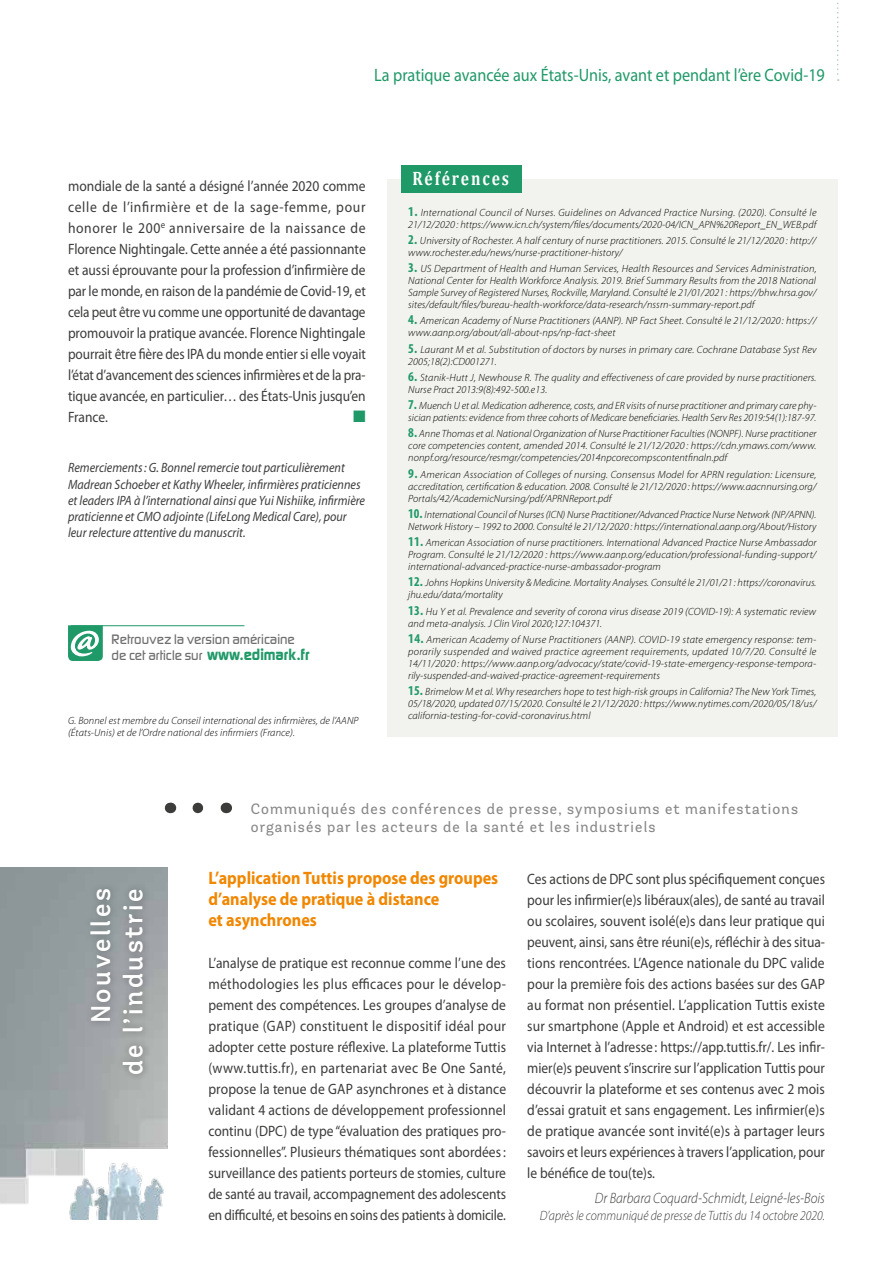
<style>
.page{position:relative;width:893px;height:1263px;background:#fff}
.page>*{position:absolute;margin:0;border:0;box-sizing:border-box;transform-origin:0 0}
.t1{font:500 27px/32.4px "Andes Neue";letter-spacing:.1em;color:#fff;text-align:right}
.t2{font:700 19.5px "Cambria";letter-spacing:.125em;color:#fff;scale:.8 1}
.t3{font:700 18px/21px "Myriad Pro";color:#f18700;scale:.9 1}
.t4{font:18px "Myriad Pro";color:#209968;scale:.9 1}
.t5{font:16.5px "Zapf Dingbats Std";color:#209968}
.t6{font:15px/21px "Myriad Pro";letter-spacing:-.005em;color:#3c3c3b;text-align:justify;scale:.9 1}
.t7{font:15px/18px "Andes Neue";letter-spacing:.08em;color:#878787}
.t8{font:italic 300 15px "Myriad Pro";color:#3c3c3b;scale:.9 1}
.t9{font:500 14.25px/16.5px "Digital Sans EFCE";color:#706f6f}
.t10{font:italic 13.5px/16.2px "Myriad Pro";color:#3c3c3b;scale:.9 1}
.t11{font:italic 300 13.5px "Myriad Pro";color:#3c3c3b;scale:.9 1}
.t12{font:italic 300 10.5px/12px "Myriad Pro";letter-spacing:.01em;color:#000}
.s1{font-weight:700;font-size:16.5px;color:#209968}
.s2{font-weight:700;font-style:normal;font-stretch:condensed;font-size:13.5px;color:#209968}
</style>
<div class="page">
<svg style="left:837px;top:2px;width:2px;height:79px"></svg>
<svg style="left:192px;top:803px;width:6px;height:10px"></svg>
<img style="left:0;top:867px;width:168px;height:352px">
<div style="left:83px;top:882px;width:68px;height:200px;background:#3c3c3b;opacity:.5"></div>
<div style="left:387px;top:179px;width:451px;height:557px;background:#f2f3ee"></div>
<div style="left:402px;top:165px;width:120px;height:28px;background:#209968"></div>
<hr style="left:71px;top:625px;width:173px;height:1px;background:#209968">
<svg style="left:68px;top:625px;width:35px;height:36px"></svg>
<h3 class="t4" style="left:374px;top:65px;width:502px">La pratique avancée aux États-Unis, avant et pendant l’ère Covid-19</h3>
<p class="t6" style="left:68px;top:176px;width:332px">mondiale de la santé a désigné l’année 2020 comme celle de l’infirmière et de la sage-femme, pour honorer le 200<sup>e</sup> anniversaire de la naissance de Florence Nightingale. Cette année a été passionnante et aussi éprouvante pour la profession d’infirmière de par le monde, en raison de la pandémie de Covid-19, et cela peut être vu comme une opportunité de davantage promouvoir la pratique avancée. Florence Nightingale pourrait être fière des IPA du monde entier si elle voyait l’état d’avancement des sciences infirmières et de la pra&shy;tique avancée, en particulier… des États-Unis jusqu’en France.</p>
<h3 class="t5" style="left:353px;top:408px;width:14px">■</h3>
<p class="t10" style="left:68px;top:460px;width:332px">Remerciements: G. Bonnel remercie tout particulièrement Madrean Schoeber et Kathy Wheeler, infirmières praticiennes et leaders IPA à l’international ainsi que Yui Nishiike, infirmière praticienne et CMO adjointe (LifeLong Medical Care), pour leur relecture attentive du manuscrit.</p>
<h3 class="t9" style="left:112px;top:630px;width:199px">Retrouvez la version américaine de cet article sur <span class="s1">www.edimark.fr</span></h3>
<p class="t12" style="left:68px;top:715px;width:292px">G. Bonnel est membre du Conseil international des infirmières, de l’AANP (États-Unis) et de l’Ordre national des infirmiers (France).</p>
<h2 class="t2" style="left:412px;top:166px;width:122px">Références</h2>
<p class="t12" style="left:408px;top:206px;width:410px"><span class="s2">1.</span> International Council of Nurses. Guidelines on Advanced Practice Nursing. (2020). Consulté le<br>21/12/2020 : https://www.icn.ch/system/files/documents/2020-04/ICN_APN%20Report_EN_WEB.pdf</p>
<p class="t12" style="left:408px;top:235px;width:410px"><span class="s2">2.</span> University of Rochester. A half century of nurse practitioners. 2015. Consulté le 21/12/2020 : http:// www.rochester.edu/news/nurse-practitioner-history/</p>
<p class="t12" style="left:408px;top:263px;width:410px;text-align:justify"><span class="s2">3.</span> US Department of Health and Human Services, Health Resources and Services Administration, National Center for Health Workforce Analysis. 2019. Brief Summary Results from the 2018 National Sample Survey of Registered Nurses, Rockville, Maryland. Consulté le 21/01/2021 : https://bhw.hrsa.gov/ sites/default/files/bureau-health-workforce/data-research/nssrn-summary-report.pdf</p>
<p class="t12" style="left:408px;top:315px;width:410px"><span class="s2">4.</span> American Academy of Nurse Practitioners (AANP). NP Fact Sheet. Consulté le 21/12/2020: https:// www.aanp.org/about/all-about-nps/np-fact-sheet</p>
<p class="t12" style="left:408px;top:343px;width:410px"><span class="s2">5.</span> Laurant M et al. Substitution of doctors by nurses in primary care. Cochrane Database Syst Rev<br>2005;18(2):CD001271.</p>
<p class="t12" style="left:408px;top:372px;width:410px"><span class="s2">6.</span> Stanik-Hutt J, Newhouse R. The quality and effectiveness of care provided by nurse practitioners.<br>Nurse Pract 2013:9(8):492-500.e13.</p>
<p class="t12" style="left:408px;top:400px;width:410px"><span class="s2">7.</span> Muench U et al. Medication adherence, costs, and ER visits of nurse practitioner and primary care phy&shy;sician patients: evidence from three cohorts of Medicare beneficiaries. Health Serv Res 2019:54(1):187-97.</p>
<p class="t12" style="left:408px;top:428px;width:410px;text-align:justify"><span class="s2">8.</span> Anne Thomas et al. National Organization of Nurse Practitioner Faculties (NONPF). Nurse practitioner core competencies content, amended 2014. Consulté le 21/12/2020 : https://cdn.ymaws.com/www. nonpf.org/resource/resmgr/competencies/2014npcorecompscontentfinaln.pdf</p>
<p class="t12" style="left:408px;top:468px;width:410px;text-align:justify"><span class="s2">9.</span> American Association of Colleges of nursing. Consensus Model for APRN regulation: Licensure, accreditation, certification &amp; education. 2008. Consulté le 21/12/2020 : https://www.aacnnursing.org/ Portals/42/AcademicNursing/pdf/APRNReport.pdf</p>
<p class="t12" style="left:408px;top:509px;width:410px"><span class="s2">10.</span> International Council of Nurses (ICN) Nurse Practitioner/Advanced Practice Nurse Network (NP/APNN).<br>Network History – 1992 to 2000. Consulté le 21/12/2020 : https://international.aanp.org/About/History</p>
<p class="t12" style="left:408px;top:537px;width:410px;text-align:justify"><span class="s2">11.</span> American Association of nurse practitioners. International Advanced Practice Nurse Ambassador Program. Consulté le 21/12/2020 : https://www.aanp.org/education/professional-funding-support/ international-advanced-practice-nurse-ambassador-program</p>
<p class="t12" style="left:408px;top:577px;width:410px"><span class="s2">12.</span> Johns Hopkins University &amp; Medicine. Mortality Analyses. Consulté le 21/01/21 : https://coronavirus. jhu.edu/data/mortality</p>
<p class="t12" style="left:408px;top:605px;width:409px"><span class="s2">13.</span> Hu Y et al. Prevalence and severity of corona virus disease 2019 (COVID-19): A systematic review and meta-analysis. J Clin Virol 2020;127:104371.</p>
<p class="t12" style="left:408px;top:634px;width:410px;text-align:justify"><span class="s2">14.</span> American Academy of Nurse Practitioners (AANP). COVID-19 state emergency response: tem&shy;porarily suspended and waived practice agreement requirements, updated 10/7/20. Consulté le 14/11/2020 : https://www.aanp.org/advocacy/state/covid-19-state-emergency-response-tempora&shy;rily-suspended-and-waived-practice-agreement-requirements</p>
<p class="t12" style="left:408px;top:686px;width:410px;text-align:justify"><span class="s2">15.</span> Brimelow M et al. Why researchers hope to test high-risk groups in California? The New York Times, 05/18/2020, updated 07/15/2020. Consulté le 21/12/2020 : https://www.nytimes.com/2020/05/18/us/ california-testing-for-covid-coronavirus.html</p>
<h1 class="t1" style="left:84px;top:1075px;width:188px;rotate:-90deg">Nouvelles<br>de l’industrie</h1>
<h3 class="t7" style="left:251px;top:799px;width:549px">Communiqués des conférences de presse, symposiums et manifestations organisés par les acteurs de la santé et les industriels</h3>
<h3 class="t3" style="left:208px;top:867px;width:324px">L’application Tuttis propose des groupes d’analyse de pratique à distance<br>et asynchrones</h3>
<p class="t6" style="left:208px;top:953px;width:332px">L’analyse de pratique est reconnue comme l’une des méthodologies les plus efficaces pour le dévelop&shy;pement des compétences. Les groupes d’analyse de pratique (GAP) constituent le dispositif idéal pour adopter cette posture réflexive. La plateforme Tuttis (www.tuttis.fr), en partenariat avec Be One Santé, propose la tenue de GAP asynchrones et à distance validant 4 actions de développement professionnel continu (DPC) de type “évaluation des pratiques pro&shy;fessionnelles”. Plusieurs thématiques sont abordées: surveillance des patients porteurs de stomies, culture de santé au travail, accompagnement des adolescents en difficulté, et besoins en soins des patients à domicile.</p>
<p class="t6" style="left:527px;top:869px;width:332px">Ces actions de DPC sont plus spécifiquement conçues pour les infirmier(e)s libéraux(ales), de santé au travail ou scolaires, souvent isolé(e)s dans leur pratique qui peuvent, ainsi, sans être réuni(e)s, réfléchir à des situa&shy;tions rencontrées. L’Agence nationale du DPC valide pour la première fois des actions basées sur des GAP au format non présentiel. L’application Tuttis existe sur smartphone (Apple et Android) et est accessible via Internet à l’adresse : https://app.tuttis.fr/. Les infir&shy;mier(e)s peuvent s’inscrire sur l’application Tuttis pour découvrir la plateforme et ses contenus avec 2 mois d’essai gratuit et sans engagement. Les infirmier(e)s de pratique avancée sont invité(e)s à partager leurs savoirs et leurs expériences à travers l’application, pour le bénéfice de tou(te)s.</p>
<h3 class="t8" style="left:595px;top:1190px;width:257px">Dr Barbara Coquard-Schmidt, Leigné-les-Bois</h3>
<p class="t11" style="left:540px;top:1208px;width:318px">D’après le communiqué de presse de Tuttis du 14 octobre 2020.</p>
</div>
